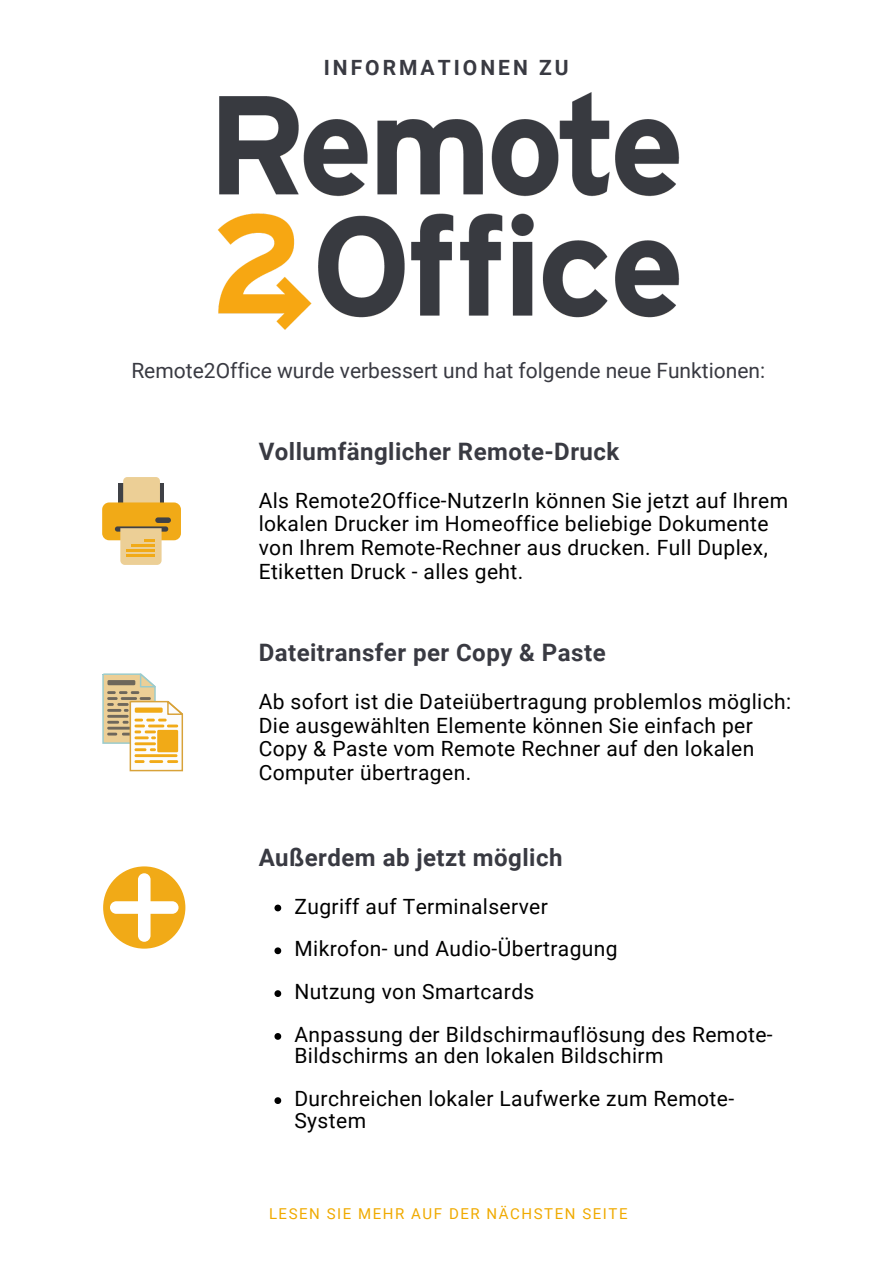
<style>
.page{position:relative;width:894px;height:1264px;background:#fff}
.page>*{position:absolute;margin:0;border:0;box-sizing:border-box;transform-origin:0 0}
.t1{font:700 24px "Roboto";letter-spacing:.02em;color:#393a42}
.t2{font:21px/23.7px "Roboto";letter-spacing:.02em;color:#000}
.t3{font:21px "Roboto";color:#393a42}
.t4{font:700 21px "Roboto";letter-spacing:.145em;color:#393a42}
.t5{font:15px "Roboto";letter-spacing:.105em;color:#f0aa00}
</style>
<div class="page">
<svg style="left:274px;top:904px;width:7px;height:7px"></svg>
<svg style="left:274px;top:947px;width:7px;height:7px"></svg>
<svg style="left:274px;top:990px;width:7px;height:7px"></svg>
<svg style="left:274px;top:1033px;width:7px;height:6px"></svg>
<svg style="left:274px;top:1097px;width:7px;height:6px"></svg>
<svg style="left:102px;top:673px;width:81px;height:98px"></svg>
<svg style="left:102px;top:477px;width:79px;height:88px"></svg>
<div style="left:155px;top:517px;width:16px;height:6px;background:#3f4146;border-radius:3px"></div>
<svg style="left:103px;top:866px;width:82px;height:82px"></svg>
<img style="left:217px;top:92px;width:463px;height:238px">
<p class="t4" style="left:323px;top:56px;width:246px">INFORMATIONEN ZU</p>
<p class="t3" style="left:131px;top:359px;width:635px">Remote2Office wurde verbessert und hat folgende neue Funktionen:</p>
<p class="t1" style="left:258px;top:438px;width:362px">Vollumfänglicher Remote-Druck</p>
<p class="t2" style="left:258px;top:488px;width:530px">Als Remote2Office-NutzerIn können Sie jetzt auf Ihrem lokalen Drucker im Homeoffice beliebige Dokumente von Ihrem Remote-Rechner aus drucken. Full Duplex, Etiketten Druck - alles geht.</p>
<p class="t1" style="left:258px;top:639px;width:348px">Dateitransfer per Copy &amp; Paste</p>
<p class="t2" style="left:258px;top:690px;width:534px">Ab sofort ist die Dateiübertragung problemlos möglich:<br>Die ausgewählten Elemente können Sie einfach per Copy &amp; Paste vom Remote Rechner auf den lokalen Computer übertragen.</p>
<p class="t1" style="left:258px;top:843px;width:305px">Außerdem ab jetzt möglich</p>
<p class="t2" style="left:294px;top:894px;width:255px">Zugriff auf Terminalserver</p>
<p class="t2" style="left:294px;top:937px;width:325px">Mikrofon- und Audio-Übertragung</p>
<p class="t2" style="left:294px;top:980px;width:241px">Nutzung von Smartcards</p>
<p class="t2" style="left:294px;top:1024px;width:479px;line-height:21.5px">Anpassung der Bildschirmauflösung des Remote-<br>Bildschirms an den lokalen Bildschirm</p>
<p class="t2" style="left:294px;top:1088px;width:441px;line-height:21.5px">Durchreichen lokaler Laufwerke zum Remote-<br>System</p>
<p class="t5" style="left:269px;top:1204px;width:360px">LESEN SIE MEHR AUF DER NÄCHSTEN SEITE</p>
</div>
